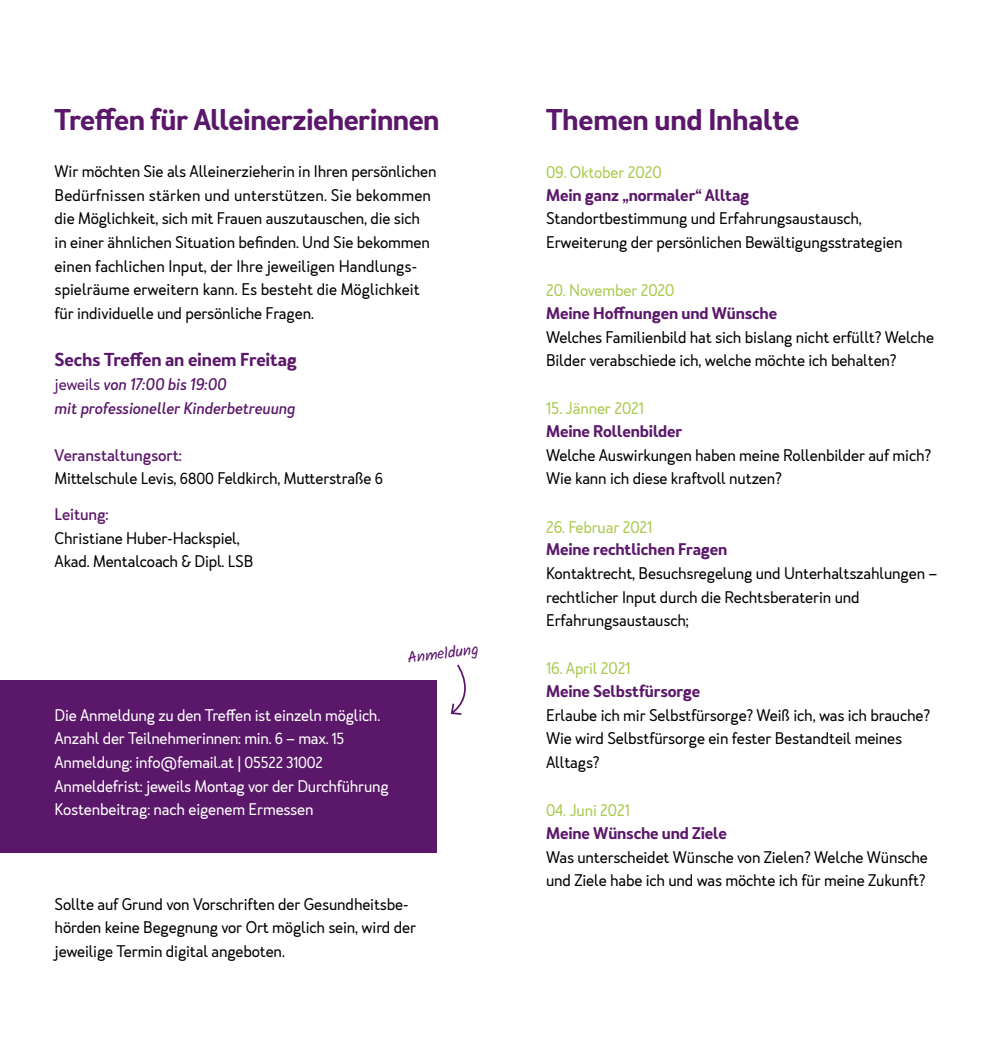
<style>
.page{position:relative;width:983px;height:1042px;background:#fff}
.page>*{position:absolute;margin:0;border:0;box-sizing:border-box;transform-origin:0 0}
.Titel{font:600 28px "Merlo Neue";letter-spacing:-.02em;color:#5b186a}
.Zwischentitel{font:600 17.5px "Merlo Neue";letter-spacing:-.01em;color:#5b186a}
.Fließtext{font:15.75px/23.6px "Merlo Neue";letter-spacing:-.01em;color:#000}
.Fließtext-2{font:15.75px "Merlo Neue";letter-spacing:-.015em;color:#fff}
.Thema{font:600 15.75px "Merlo Neue";letter-spacing:-.01em;color:#5b186a}
.Termin{font:15.75px "Merlo Neue";letter-spacing:-.01em;color:#acca50}
.Intro{font:italic 500 15.75px/23.6px "Merlo Neue";letter-spacing:-.01em;color:#5b186a}
.Fließtext-3{font:500 15.75px "Merlo Neue";letter-spacing:-.01em;color:#5b186a}
.Info{font:15.75px "Kalam";color:#5b186a}
.s1{font-weight:400;font-style:normal}
.s2{font-size:15.05px}
</style>
<div class="page">
<svg style="left:450px;top:664px;width:16px;height:51px"></svg>
<div style="left:0;top:680px;width:437px;height:173px;background:#5b186a"></div>
<p class="Titel" style="left:55px;top:101px;width:386px">Treffen für Alleinerzieherinnen</p>
<p class="Fließtext" style="left:55px;top:160px;width:383px">Wir möchten Sie als Alleinerzieherin in Ihren persönlichen Bedürfnissen stärken und unterstützen. Sie bekommen die Möglichkeit, sich mit Frauen auszutauschen, die sich<br>in einer ähnlichen Situation befinden. Und Sie bekommen einen fachlichen Input, der Ihre jeweiligen Handlungs&shy;spielräume erweitern kann. Es besteht die Möglichkeit für individuelle und persönliche Fragen.</p>
<p class="Zwischentitel" style="left:55px;top:348px;width:244px">Sechs Treffen an einem Freitag</p>
<p class="Intro" style="left:55px;top:372px;width:242px"><span class="s1">jeweils</span> von 17:00 bis 19:00<br>mit professioneller Kinderbetreuung</p>
<p class="Fließtext-3" style="left:55px;top:445px;width:129px">Veranstaltungsort:</p>
<p class="Fließtext" style="left:55px;top:467px;width:330px">Mittelschule Levis, <span class="s2">6800</span> Feldkirch, Mutterstraße <span class="s2">6</span></p>
<p class="Fließtext-3" style="left:55px;top:504px;width:56px">Leitung:</p>
<p class="Fließtext" style="left:55px;top:526px;width:200px">Christiane Huber-Hackspiel,<br>Akad. Mentalcoach &amp; Dipl. LSB</p>
<p class="Fließtext-2" style="left:55px;top:705px;width:327px">Die Anmeldung zu den Treffen ist einzeln möglich.</p>
<p class="Fließtext-2" style="left:55px;top:729px;width:291px">Anzahl der Teilnehmerinnen: min. <span class="s2">6</span> – max. <span class="s2">15</span></p>
<p class="Fließtext-2" style="left:55px;top:752px;width:270px">Anmeldung: info@femail.at | <span class="s2">05522 31002</span></p>
<p class="Fließtext-2" style="left:55px;top:776px;width:335px">Anmeldefrist: jeweils Montag vor der Durchführung</p>
<p class="Fließtext-2" style="left:55px;top:799px;width:260px">Kostenbeitrag: nach eigenem Ermessen</p>
<p class="Info" style="left:406px;top:647px;width:73px;rotate:-7deg">Anmeldung</p>
<p class="Fließtext" style="left:55px;top:892px;width:363px">Sollte auf Grund von Vorschriften der Gesundheitsbe&shy;hörden keine Begegnung vor Ort möglich sein, wird der jeweilige Termin digital angeboten.</p>
<p class="Titel" style="left:546px;top:101px;width:255px">Themen und Inhalte</p>
<p class="Termin" style="left:546px;top:162px;width:117px">09. Oktober 2020</p>
<p class="Thema" style="left:546px;top:185px;width:205px">Mein ganz „normaler“ Alltag</p>
<p class="Fließtext" style="left:546px;top:207px;width:358px">Standortbestimmung und Erfahrungsaustausch,<br>Erweiterung der persönlichen Bewältigungsstrategien</p>
<p class="Termin" style="left:546px;top:281px;width:130px">20. November 2020</p>
<p class="Thema" style="left:546px;top:303px;width:232px">Meine Hoffnungen und Wünsche</p>
<p class="Fließtext" style="left:546px;top:325px;width:389px">Welches Familienbild hat sich bislang nicht erfüllt? Welche<br>Bilder verabschiede ich, welche möchte ich behalten?</p>
<p class="Termin" style="left:546px;top:399px;width:99px">15. Jänner 2021</p>
<p class="Thema" style="left:546px;top:421px;width:138px">Meine Rollenbilder</p>
<p class="Fließtext" style="left:546px;top:443px;width:386px">Welche Auswirkungen haben meine Rollenbilder auf mich?<br>Wie kann ich diese kraftvoll nutzen?</p>
<p class="Termin" style="left:546px;top:517px;width:108px">26. Februar 2021</p>
<p class="Thema" style="left:546px;top:539px;width:183px">Meine rechtlichen Fragen</p>
<p class="Fließtext" style="left:546px;top:562px;width:393px">Kontaktrecht, Besuchsregelung und Unterhaltszahlungen – rechtlicher Input durch die Rechtsberaterin und<br>Erfahrungsaustausch;</p>
<p class="Termin" style="left:546px;top:659px;width:86px">16. April 2021</p>
<p class="Thema" style="left:546px;top:681px;width:156px">Meine Selbstfürsorge</p>
<p class="Fließtext" style="left:546px;top:703px;width:385px">Erlaube ich mir Selbstfürsorge? Weiß ich, was ich brauche?<br>Wie wird Selbstfürsorge ein fester Bestandteil meines<br>Alltags?</p>
<p class="Termin" style="left:546px;top:800px;width:85px">04. Juni 2021</p>
<p class="Thema" style="left:546px;top:822px;width:182px">Meine Wünsche und Ziele</p>
<p class="Fließtext" style="left:546px;top:845px;width:383px">Was unterscheidet Wünsche von Zielen? Welche Wünsche und Ziele habe ich und was möchte ich für meine Zukunft?</p>
</div>
